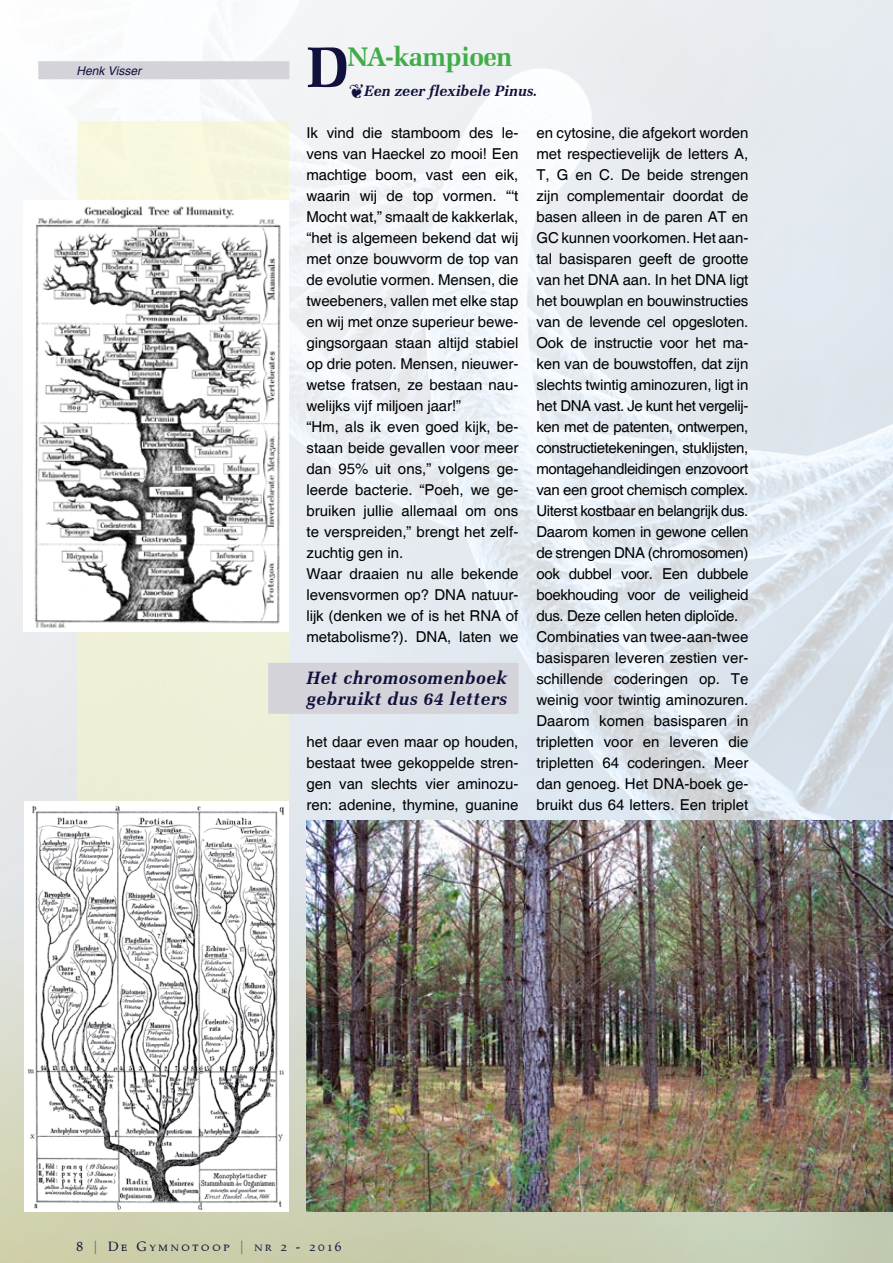
<style>
.page{position:relative;width:893px;height:1263px;background:#fff}
.page>*{position:absolute;margin:0;border:0;box-sizing:border-box;transform-origin:0 0}
.t1{font:700 27px "Zapf Elliptical 711 BT";letter-spacing:-.025em;color:#41ad49}
.t2{font:italic 700 18px/21px "Zapf Elliptical 711 BT";letter-spacing:.025em;color:#10113c}
.t3{font:15px/21px "Helvetica";letter-spacing:-.005em;color:#000}
.t4{font:italic 700 15px "Zapf Elliptical 711 BT";color:#10113c}
.t5{font:13.5px "Palatino Small Caps";letter-spacing:.2em;color:#10113c}
.t6{font:italic 12px "Helvetica";color:#10113c}
.s1{font-size:57.6px;color:#10113c}
.s2{color:#41ad49}
</style>
<div class="page">
<img style="left:0;top:0;width:893px;height:1263px">
<div style="left:77px;top:121px;width:211px;height:1091px;background:#eff0d8"></div>
<div style="left:38px;top:61px;width:251px;height:18px;background:#d4d3da"></div>
<img style="left:24px;top:801px;width:264px;height:411px">
<img style="left:24px;top:201px;width:264px;height:430px">
<img style="left:306px;top:821px;width:587px;height:391px">
<div style="left:268px;top:663px;width:250px;height:30px;background:#d4d3da"></div>
<div style="left:268px;top:684px;width:250px;height:30px;background:#d4d3da"></div>
<p class="t6" style="left:77px;top:64px;width:66px">Henk Visser</p>
<h1 class="t1" style="left:306px;top:41px;width:208px"><span class="s1">D</span>NA-kampioen</h1>
<p class="t4" style="left:349px;top:82px;width:190px">◆Een zeer flexibele Pinus.</p>
<p class="t3" style="left:306px;top:123px;width:213px">Ik vind die stamboom des le&shy;vens van Haeckel zo mooi! Een machtige boom, vast een eik, waarin wij de top vormen. “‘t<br>Mocht wat,” smaalt de kakkerlak, “het is algemeen bekend dat wij met onze bouwvorm de top van de evolutie vormen. Mensen, die tweebeners, vallen met elke stap en wij met onze superieur bewe&shy;gingsorgaan staan altijd stabiel op drie poten. Mensen, nieuwer&shy;wetse fratsen, ze bestaan nau&shy;welijks vijf miljoen jaar!”<br>“Hm, als ik even goed kijk, be&shy;staan beide gevallen voor meer dan 95% uit ons,” volgens ge&shy;leerde bacterie. “Poeh, we ge&shy;bruiken jullie allemaal om ons te verspreiden,” brengt het zelf&shy;zuchtig gen in.<br>Waar draaien nu alle bekende levensvormen op? DNA natuur&shy;lijk (denken we of is het RNA of metabolisme?). DNA, laten we</p>
<p class="t2" style="left:306px;top:667px;width:202px">Het chromosomenboek gebruikt dus 64 letters</p>
<p class="t3" style="left:306px;top:732px;width:213px;text-align:justify">het daar even maar op houden, bestaat twee gekoppelde stren&shy;gen van slechts vier aminozu&shy;ren: adenine, thymine, guanine</p>
<p class="t3" style="left:536px;top:123px;width:213px">en cytosine, die afgekort worden met respectievelijk de letters A,<br>T, G en C. De beide strengen zijn complementair doordat de basen alleen in de paren AT en<br>GC kunnen voorkomen. Het aan&shy;tal basisparen geeft de grootte van het DNA aan. In het DNA ligt het bouwplan en bouwinstructies van de levende cel opgesloten.<br>Ook de instructie voor het ma&shy;ken van de bouwstoffen, dat zijn slechts twintig aminozuren, ligt in het DNA vast. Je kunt het vergelij&shy;ken met de patenten, ontwerpen, constructietekeningen, stuklijsten, montagehandleidingen enzovoort van een groot chemisch complex.<br>Uiterst kostbaar en belangrijk dus.<br>Daarom komen in gewone cellen de strengen DNA (chromosomen) ook dubbel voor. Een dubbele boekhouding voor de veiligheid dus. Deze cellen heten diploïde.<br>Combinaties van twee-aan-twee basisparen leveren zestien ver&shy;schillende coderingen op. Te weinig voor twintig aminozuren.<br>Daarom komen basisparen in tripletten voor en leveren die tripletten 64 coderingen. Meer dan genoeg. Het DNA-boek ge&shy;bruikt dus 64 letters. Een triplet</p>
<p class="t5" style="left:77px;top:1238px;width:266px">8 <span class="s2">|</span> De Gymnotoop <span class="s2">|</span> nr 2 - 2016</p>
</div>
